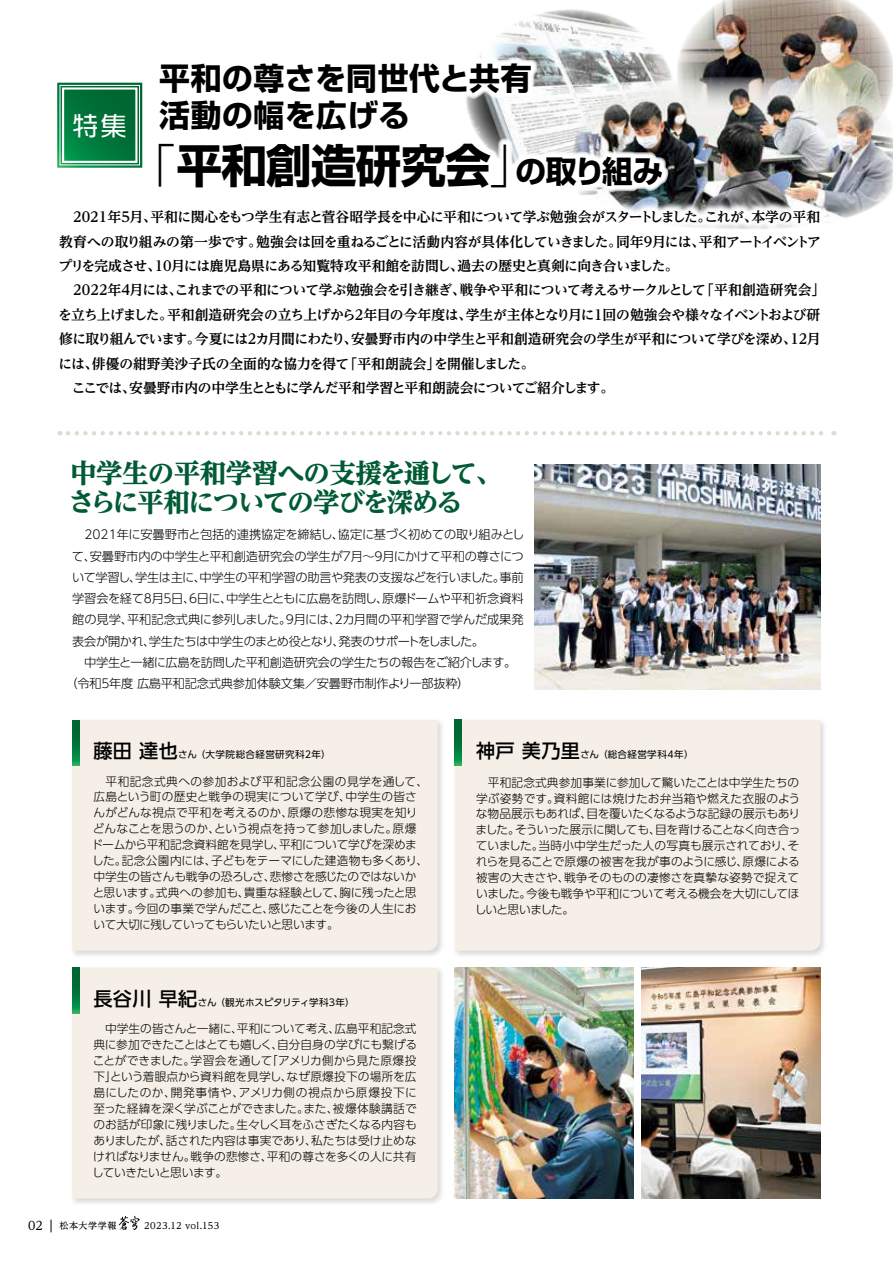
<style>
.page{position:relative;width:893px;height:1263px;background:#fff}
.page>*{position:absolute;margin:0;border:0;box-sizing:border-box;transform-origin:0 0}
.t1{font:700 45.75px "Shin Go Pro";letter-spacing:-.02em;color:#000}
.t2{font:700 30.9px/37.2px "Shin Go Pro";letter-spacing:.02em;color:#000}
.t3{font:500 27px "Logo Jr Std";color:#fff}
.t4{font:800 26.55px/28.7px "UD Reimin Pro";letter-spacing:-.055em;color:#005b34}
.t5{font:700 13.8px/24.5px "UD Reimin Pro";letter-spacing:-.035em;color:#000}
.t6{font:300 12.15px "UD Shin Go Pro";letter-spacing:-.02em;color:#000}
.t7{font:300 12.15px "UD Shin Go Pro";color:#000}
.t8{font:300 12.15px "UD Shin Go Pro";letter-spacing:-.04em;color:#000}
.t9{font:500 12px "UD Reimin Pro";color:#000}
.t10{font:300 11.7px/15.9px "UD Shin Go Pro";letter-spacing:-.01em;color:#000;text-align:justify}
.t11{font:9.6px "UD Shin Go Pro";letter-spacing:.03em;color:#000}
.t12{font:9.6px "UD Shin Go Pro";letter-spacing:-.03em;color:#000}
.t13{font:500 9px "UD Reimin Pro";letter-spacing:.045em;color:#000}
.s1{font-weight:300}
.s2{font-size:30.9px}
.s3{font-weight:500;font-size:19.2px}
</style>
<div class="page">
<svg style="left:68px;top:431px;width:766px;height:4px"></svg>
<div style="left:72px;top:720px;width:366px;height:231px;background:#f5efe7"></div>
<img style="left:454px;top:719px;width:371px;height:237px">
<div style="left:455px;top:720px;width:365px;height:231px;background:#f5efe7"></div>
<img style="left:72px;top:967px;width:370px;height:236px">
<div style="left:72px;top:968px;width:366px;height:230px;background:#f5efe7"></div>
<img style="left:677px;top:0;width:216px;height:75px">
<img style="left:480px;top:9px;width:191px;height:66px">
<img style="left:669px;top:75px;width:224px;height:143px">
<img style="left:669px;top:204px;width:158px;height:25px">
<svg style="left:73px;top:720px;width:6px;height:46px"></svg>
<svg style="left:73px;top:968px;width:6px;height:45px"></svg>
<svg style="left:455px;top:720px;width:6px;height:45px"></svg>
<svg style="left:57px;top:57px;width:612px;height:155px"></svg>
<div style="left:60px;top:85px;width:80px;height:80px;border:1px solid #fff"></div>
<div style="left:62px;top:87px;width:75px;height:76px;border:2px solid #fff"></div>
<img style="left:535px;top:465px;width:285px;height:224px">
<img style="left:455px;top:968px;width:178px;height:230px">
<img style="left:642px;top:968px;width:178px;height:230px">
<svg style="left:119px;top:1216px;width:21px;height:14px"></svg>
<svg style="left:51px;top:1219px;width:1px;height:13px"></svg>
<h2 class="t2" style="left:159px;top:57px;width:374px">平和の尊さを同世代と共有活動の幅を広げる</h2>
<h1 class="t1" style="left:130px;top:129px;width:535px"><span class="s1">「</span>平和創造研究会<span class="s1">」</span><span class="s2">の取り組み</span></h1>
<p class="t5" style="left:58px;top:204px;width:769px">　2021年5月、平和に関心をもつ学生有志と菅谷昭学長を中心に平和について学ぶ勉強会がスタートしました。これが、本学の平和教育への取り組みの第一歩です。勉強会は回を重ねるごとに活動内容が具体化していきました。同年9月には、平和アートイベントアプリを完成させ、10月には鹿児島県にある知覧特攻平和館を訪問し、過去の歴史と真剣に向き合いました。<br>　2022年4月には、これまでの平和について学ぶ勉強会を引き継ぎ、戦争や平和について考えるサークルとして「平和創造研究会」を立ち上げました。平和創造研究会の立ち上げから2年目の今年度は、学生が主体となり月に1回の勉強会や様々なイベントおよび研修に取り組んでいます。今夏には2カ月間にわたり、安曇野市内の中学生と平和創造研究会の学生が平和について学びを深め、12月には、俳優の紺野美沙子氏の全面的な協力を得て「平和朗読会」を開催しました。<br>　ここでは、安曇野市内の中学生とともに学んだ平和学習と平和朗読会についてご紹介します。</p>
<h3 class="t3" style="left:72px;top:107px;width:57px">特集</h3>
<h3 class="t4" style="left:68px;top:459px;width:435px">中学生の平和学習への支援を通して、さらに平和についての学びを深める</h3>
<p class="t6" style="left:72px;top:525px;width:454px">　2021年に安曇野市と包括的連携協定を締結し、協定に基づく初めての取り組みとし</p>
<p class="t6" style="left:72px;top:546px;width:453px">て、安曇野市内の中学生と平和創造研究会の学生が7月～9月にかけて平和の尊さにつ</p>
<p class="t6" style="left:72px;top:567px;width:453px">いて学習し、学生は主に、中学生の平和学習の助言や発表の支援などを行いました。事前</p>
<p class="t6" style="left:72px;top:589px;width:453px">学習会を経て8月5日、6日に、中学生とともに広島を訪問し、原爆ドームや平和祈念資料</p>
<p class="t7" style="left:72px;top:610px;width:453px">館の見学、平和記念式典に参列しました。9月には、2カ月間の平和学習で学んだ成果発</p>
<p class="t8" style="left:72px;top:631px;width:413px">表会が開かれ、学生たちは中学生のまとめ役となり、発表のサポートをしました。</p>
<p class="t6" style="left:72px;top:652px;width:446px">　中学生と一緒に広島を訪問した平和創造研究会の学生たちの報告をご紹介します。</p>
<p class="t6" style="left:65px;top:674px;width:406px">（令和5年度 広島平和記念式典参加体験文集／安曇野市制作より一部抜粋）</p>
<p class="t11" style="left:93px;top:747px;width:239px"><span class="s3">藤田達也</span>さん （大学院総合経営研究科2年）</p>
<p class="t10" style="left:91px;top:773px;width:338px;text-align:left">　平和記念式典への参加および平和記念公園の見学を通して、広島という町の歴史と戦争の現実について学び、中学生の皆さんがどんな視点で平和を考えるのか、原爆の悲惨な現実を知りどんなことを思うのか、という視点を持って参加しました。原爆ドームから平和記念資料館を見学し、平和について学びを深めました。記念公園内には、子どもをテーマにした建造物も多くあり、中学生の皆さんも戦争の恐ろしさ、悲惨さを感じたのではないかと思います。式典への参加も、貴重な経験として、胸に残ったと思います。今回の事業で学んだこと、感じたことを今後の人生において大切に残していってもらいたいと思います。</p>
<p class="t12" style="left:93px;top:994px;width:263px"><span class="s3">長谷川早紀</span>さん （観光ホスピタリティ学科3年）</p>
<p class="t10" style="left:92px;top:1020px;width:327px">　中学生の皆さんと一緒に、平和について考え、広島平和記念式典に参加できたことはとても嬉しく、自分自身の学びにも繋げることができました。学習会を通して「アメリカ側から見た原爆投下」という着眼点から資料館を見学し、なぜ原爆投下の場所を広島にしたのか、開発事情や、アメリカ側の視点から原爆投下に至った経緯を深く学ぶことができました。また、被爆体験講話でのお話が印象に残りました。生々しく耳をふさぎたくなる内容もありましたが、話された内容は事実であり、私たちは受け止めなければなりません。戦争の悲惨さ、平和の尊さを多くの人に共有していきたいと思います。</p>
<p class="t9" style="left:28px;top:1215px;width:16px">02</p>
<p class="t13" style="left:60px;top:1218px;width:161px">松本大学学報　　　2023.12 vol.153</p>
<p class="t11" style="left:476px;top:747px;width:219px"><span class="s3">神戸美乃里</span>さん （総合経営学科4年）</p>
<p class="t10" style="left:475px;top:774px;width:327px">　平和記念式典参加事業に参加して驚いたことは中学生たちの学ぶ姿勢です。資料館には焼けたお弁当箱や燃えた衣服のような物品展示もあれば、目を覆いたくなるような記録の展示もありました。そういった展示に関しても、目を背けることなく向き合っていました。当時小中学生だった人の写真も展示されており、それらを見ることで原爆の被害を我が事のように感じ、原爆による被害の大きさや、戦争そのものの凄惨さを真摯な姿勢で捉えていました。今後も戦争や平和について考える機会を大切にしてほしいと思いました。</p>
</div>
